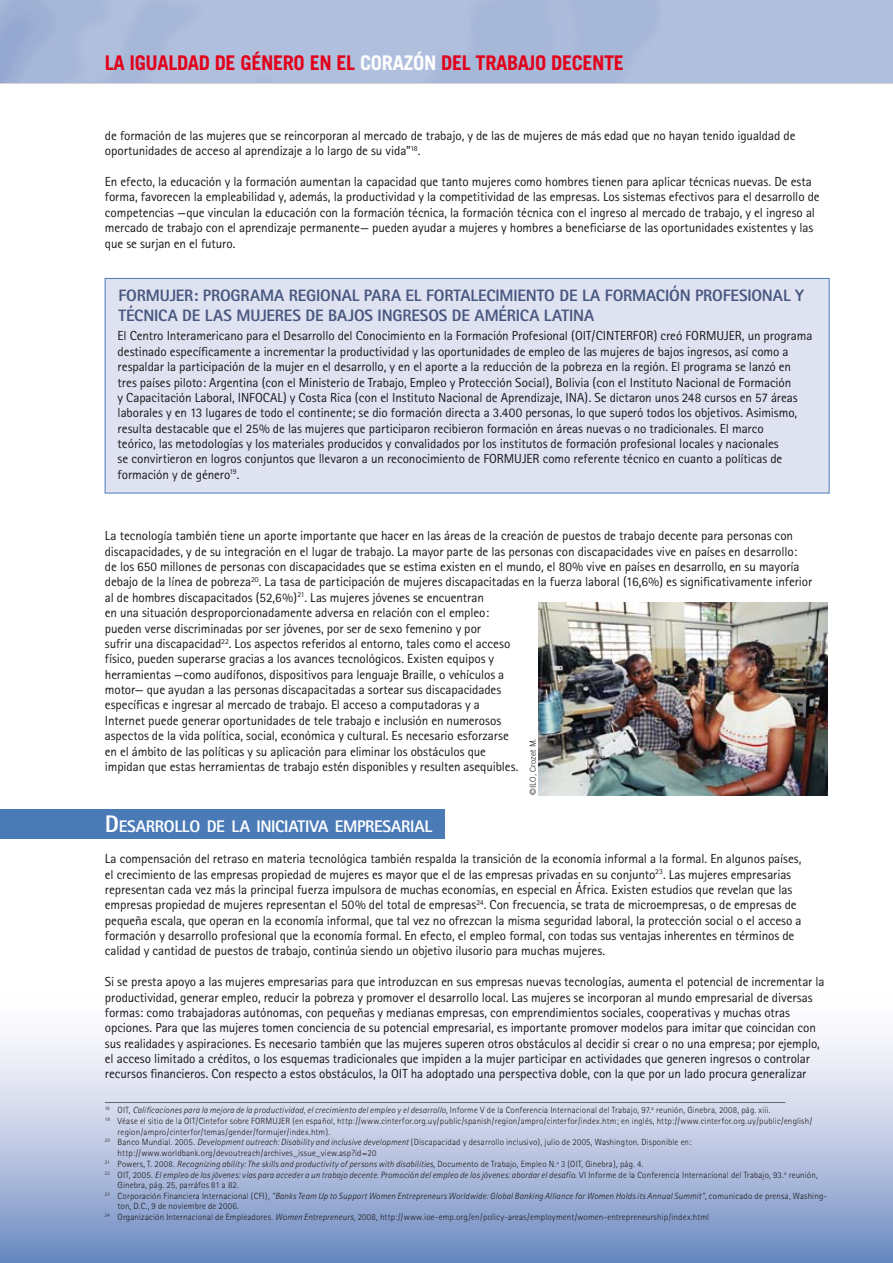
<style>
.page{position:relative;width:893px;height:1263px;background:#fff}
.page>*{position:absolute;margin:0;border:0;box-sizing:border-box;transform-origin:0 0}
.t1{font:700 20.25px "Trade Gothic";letter-spacing:-.02em;color:#e2001a}
.t2{font:800 16.8px "Rotis Sans Serif";letter-spacing:-.02em;color:#fff}
.t3{font:800 16.5px/19.8px "Rotis Sans Serif";letter-spacing:-.01em;color:#485780}
.t4{font:13.2px/15.3px "Rotis Sans Serif";letter-spacing:-.01em;color:#1a171b}
.t5{font:300 9px "Rotis Sans Serif";letter-spacing:.02em;color:#1a171b}
.t6{font:italic 300 9px "Rotis Sans Serif";letter-spacing:.015em;color:#1a171b}
.t7{font:300 8.25px "Trade Gothic";color:#1a171b}
.s1{color:#fff}
.s2{font-size:24px}
.s3{font-style:italic}
.s4{font-style:normal}
</style>
<div class="page">
<div style="left:0;top:0;width:893px;height:83px;background:#b0bfdd"></div>
<svg style="left:0;top:1036px;width:893px;height:227px"></svg>
<hr style="left:892px;top:0;width:1px;height:84px;background:#abacae">
<hr style="left:892px;top:0;width:1px;height:83px;background:#97aad2">
<div style="left:0;top:809px;width:444px;height:30px;background:#4b7bb7"></div>
<div style="left:105px;top:278px;width:724px;height:215px;background:#dfe3f1;border:1px solid #4b7bb7"></div>
<hr style="left:105px;top:1102px;width:680px;height:1px;background:#646567">
<img style="left:539px;top:603px;width:288px;height:193px">
<h1 class="t1" style="left:105px;top:50px;width:521px">LA IGUALDAD DE GéNERO en EL <span class="s1">CORAZÓN</span> DEL TRABAJO DECENTE</h1>
<p class="t4" style="left:105px;top:128px;width:692px">de formación de las mujeres que se reincorporan al mercado de trabajo, y de las de mujeres de más edad que no hayan tenido igualdad de oportunidades de acceso al aprendizaje a lo largo de su vida”<sup>18</sup>.</p>
<p class="t4" style="left:105px;top:174px;width:716px">En efecto, la educación y la formación aumentan la capacidad que tanto mujeres como hombres tienen para aplicar técnicas nuevas. De esta forma, favorecen la empleabilidad y, además, la productividad y la competitividad de las empresas. Los sistemas efectivos para el desarrollo de competencias —que vinculan la educación con la formación técnica, la formación técnica con el ingreso al mercado de trabajo, y el ingreso al mercado de trabajo con el aprendizaje permanente— pueden ayudar a mujeres y hombres a beneficiarse de las oportunidades existentes y las que se surjan en el futuro.</p>
<p class="t3" style="left:118px;top:285px;width:20px">FORMU</p>
<p class="t3" style="left:118px;top:285px;width:687px;text-indent:51px">JER : PROGRAMA REGIONAL PARA EL FORTALECIMIENTO DE LA FORMACIÓN PROFESIONAL Y<br>TÉCNICA DE LAS MUJERES DE BAJOS INGRESOS DE AMÉRICA LATINA</p>
<p class="t4" style="left:118px;top:328px;width:696px">El Centro Interamericano para el Desarrollo del Conocimiento en la Formación Profesional (OIT/CINTERFOR) creó FORMUJER, un programa destinado específicamente a incrementar la productividad y las oportunidades de empleo de las mujeres de bajos ingresos, así como a respaldar la participación de la mujer en el desarrollo, y en el aporte a la reducción de la pobreza en la región. El programa se lanzó en tres países piloto: Argentina (con el Ministerio de Trabajo, Empleo y Protección Social), Bolivia (con el Instituto Nacional de Formación<br>y Capacitación Laboral, INFOCAL) y Costa Rica (con el Instituto Nacional de Aprendizaje, INA). Se dictaron unos 248 cursos en 57 áreas laborales y en 13 lugares de todo el continente; se dio formación directa a 3.400 personas, lo que superó todos los objetivos. Asimismo, resulta destacable que el 25% de las mujeres que participaron recibieron formación en áreas nuevas o no tradicionales. El marco<br>teórico, las metodologías y los materiales producidos y convalidados por los institutos de formación profesional locales y nacionales<br>se convirtieron en logros conjuntos que llevaron a un reconocimiento de FORMUJER como referente técnico en cuanto a políticas de formación y de género<sup>19</sup>.</p>
<p class="t4" style="left:105px;top:528px;width:709px">La tecnología también tiene un aporte importante que hacer en las áreas de la creación de puestos de trabajo decente para personas con discapacidades, y de su integración en el lugar de trabajo. La mayor parte de las personas con discapacidades vive en países en desarrollo: de los 650 millones de personas con discapacidades que se estima existen en el mundo, el 80% vive en países en desarrollo, en su mayoría debajo de la línea de pobreza<sup>20</sup>. La tasa de participación de mujeres discapacitadas en la fuerza laboral (16,6%) es significativamente inferior al de hombres discapacitados (52,6%)<sup>21</sup>. Las mujeres jóvenes se encuentran<br>en una situación desproporcionadamente adversa en relación con el empleo:<br>pueden verse discriminadas por ser jóvenes, por ser de sexo femenino y por<br>sufrir una discapacidad<sup>22</sup>. Los aspectos referidos al entorno, tales como el acceso<br>físico, pueden superarse gracias a los avances tecnológicos. Existen equipos y<br>herramientas —como audífonos, dispositivos para lenguaje Braille, o vehículos a<br>motor— que ayudan a las personas discapacitadas a sortear sus discapacidades<br>específicas e ingresar al mercado de trabajo. El acceso a computadoras y a<br>Internet puede generar oportunidades de tele trabajo e inclusión en numerosos<br>aspectos de la vida política, social, económica y cultural. Es necesario esforzarse<br>en el ámbito de las políticas y su aplicación para eliminar los obstáculos que<br>impidan que estas herramientas de trabajo estén disponibles y resulten asequibles.</p>
<p class="t7" style="left:528px;top:795px;width:58px;rotate:-90deg">©ILO, Crozet M.</p>
<p class="t2" style="left:105px;top:816px;width:328px"><span class="s2">D</span> ESARROLLO DE LA INICIATIVA EMPRESARIAL</p>
<p class="t4" style="left:105px;top:851px;width:698px">La compensación del retraso en materia tecnológica también respalda la transición de la economía informal a la formal. En algunos países, el crecimiento de las empresas propiedad de mujeres es mayor que el de las empresas privadas en su conjunto<sup>23</sup>. Las mujeres empresarias representan cada vez más la principal fuerza impulsora de muchas economías, en especial en África. Existen estudios que revelan que las empresas propiedad de mujeres representan el 50% del total de empresas<sup>24</sup>. Con frecuencia, se trata de microempresas, o de empresas de pequeña escala, que operan en la economía informal, que tal vez no ofrezcan la misma seguridad laboral, la protección social o el acceso a formación y desarrollo profesional que la economía formal. En efecto, el empleo formal, con todas sus ventajas inherentes en términos de calidad y cantidad de puestos de trabajo, continúa siendo un objetivo ilusorio para muchas mujeres.</p>
<p class="t4" style="left:105px;top:974px;width:721px">Si se presta apoyo a las mujeres empresarias para que introduzcan en sus empresas nuevas tecnologías, aumenta el potencial de incrementar la productividad, generar empleo, reducir la pobreza y promover el desarrollo local. Las mujeres se incorporan al mundo empresarial de diversas formas: como trabajadoras autónomas, con pequeñas y medianas empresas, con emprendimientos sociales, cooperativas y muchas otras opciones. Para que las mujeres tomen conciencia de su potencial empresarial, es importante promover modelos para imitar que coincidan con sus realidades y aspiraciones. Es necesario también que las mujeres superen otros obstáculos al decidir si crear o no una empresa; por ejemplo, el acceso limitado a créditos, o los esquemas tradicionales que impiden a la mujer participar en actividades que generen ingresos o controlar recursos financieros. Con respecto a estos obstáculos, la OIT ha adoptado una perspectiva doble, con la que por un lado procura generalizar</p>
<p class="t5" style="left:105px;top:1105px;width:667px"><sup>18</sup> OIT, <span class="s3">Calificaciones para la mejora de la productividad, el crecimiento del empleo y el desarrollo</span>, Informe V de la Conferencia Internacional del Trabajo, 97.<sup>a</sup> reunión, Ginebra, 2008, pág. xiii.</p>
<p class="t5" style="left:105px;top:1116px;width:709px"><sup>19</sup> Véase el sitio de la OIT/Cintefor sobre FORMUJER (en español, http://www.cinterfor.org.uy/public/spanish/region/ampro/cinterfor/index.htm; en inglés, http://www.cinterfor.org.uy/public/english/</p>
<p class="t5" style="left:118px;top:1126px;width:214px">region/ampro/cinterfor/temas/gender/formujer/index.htm).</p>
<p class="t5" style="left:105px;top:1137px;width:588px"><sup>20</sup> Banco Mundial. 2005. <span class="s3">Development outreach: Disability and inclusive development</span> (Discapacidad y desarrollo inclusivo), julio de 2005, Washington. Disponible en:</p>
<p class="t5" style="left:118px;top:1148px;width:260px">http://www.worldbank.org/devoutreach/archives_issue_view.asp?id=20</p>
<p class="t6" style="left:105px;top:1158px;width:540px"><sup>21</sup> <span class="s4">Powers, T. 2008.</span> Recognizing ability: The skills and productivity of persons with disabilities, <span class="s4">Documento de Trabajo, Empleo N.º 3 (OIT, Ginebra), pág. 4.</span></p>
<p class="t6" style="left:105px;top:1169px;width:714px"><sup>22</sup> <span class="s4">OIT, 2005.</span> El empleo de los jóvenes: vías para acceder a un trabajo decente. Promoción del empleo de los jóvenes: abordar el desafío. <span class="s4">VI Informe de la Conferencia Internacional del Trabajo, 93.</span><sup>a</sup> <span class="s4">reunión,</span></p>
<p class="t5" style="left:118px;top:1180px;width:123px">Ginebra, pág. 25, parráfos 81 a 82.</p>
<p class="t6" style="left:105px;top:1190px;width:724px"><sup>23</sup> <span class="s4">Corporación Financiera Internacional (CFI),</span> "Banks Team Up to Support Women Entrepreneurs Worldwide: Global Banking Alliance for Women Holds its Annual Summit"<span class="s4">, comunicado de prensa, Washing-</span></p>
<p class="t5" style="left:118px;top:1201px;width:123px">ton, D.C., 9 de noviembre de 2006.</p>
<p class="t5" style="left:105px;top:1212px;width:606px"><sup>24</sup> Organización Internacional de Empleadores. <span class="s3">Women Entrepreneurs,</span> 2008, http://www.ioe-emp.org/en/policy-areas/employment/women-entrepreneurship/index.html</p>
</div>
